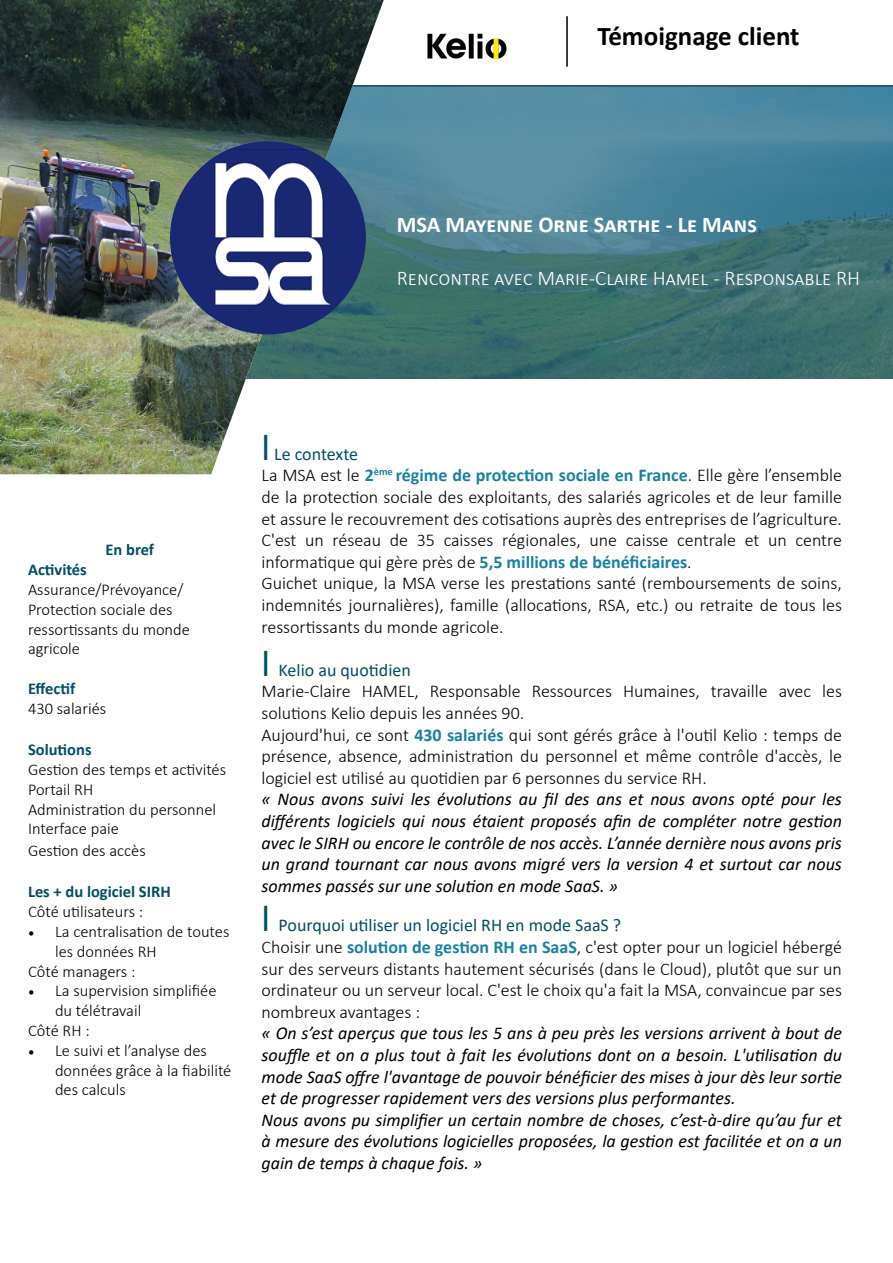
<style>
.page{position:relative;width:893px;height:1263px;background:#fff}
.page>*{position:absolute;margin:0;border:0;box-sizing:border-box;transform-origin:0 0}
.t1{font:700 27px "Calibri";color:#000}
.t2{font:700 22.5px "Calibri";color:#fff}
.t3{font:300 21px "Calibri";color:#fff}
.t4{font:300 18px/21.6px "Calibri";color:#000}
.t5{font:italic 18px/21.6px "Calibri";color:#000;text-align:justify}
.t6{font:300 16.5px/19.8px "Calibri";color:#000}
.t7{font:700 16.5px "Calibri";color:#004f68}
.s1{font-family:"Minion Pro";font-weight:400}
.s2{font-weight:400;font-size:37.5px;color:#004f68}
.s3{font-weight:400;color:#004f68}
.s4{font-weight:700;color:#1881a4}
</style>
<div class="page">
<hr style="left:566px;top:16px;width:2px;height:51px;background:#000">
<img style="left:427px;top:33px;width:80px;height:26px">
<svg style="left:384px;top:85px;width:509px;height:294px;background:#467c87"></svg>
<img style="left:0;top:0;width:384px;height:474px">
<div style="left:170px;top:141px;width:196px;height:193px;background:#192872;border-radius:50%"></div>
<img style="left:205px;top:150px;width:126px;height:165px">
<h1 class="t1" style="left:597px;top:17px;width:204px">Témoignage client</h1>
<p class="t2" style="left:397px;top:209px;width:362px">MSA Mayenne Orne Sarthe - Le Mans</p>
<p class="t3" style="left:397px;top:265px;width:465px">Rencontre avec Marie-Claire Hamel - Responsable RH</p>
<p class="t7" style="left:105px;top:538px;width:50px">En bref</p>
<p class="t7" style="left:28px;top:558px;width:60px">Activités</p>
<p class="t6" style="left:28px;top:579px;width:163px">Assurance/Prévoyance/<br>Protection sociale des ressortissants du monde agricole</p>
<p class="t7" style="left:28px;top:677px;width:49px">Effectif</p>
<p class="t6" style="left:28px;top:698px;width:80px">430 salariés</p>
<p class="t7" style="left:28px;top:738px;width:65px">Solutions</p>
<p class="t6" style="left:28px;top:759px;width:200px">Gestion des temps et activités<br>Portail RH<br>Administration du personnel<br>Interface paie</p>
<p class="t6" style="left:28px;top:840px;width:119px">Gestion des accès</p>
<p class="t7" style="left:28px;top:880px;width:144px">Les + du logiciel SIRH</p>
<p class="t6" style="left:28px;top:902px;width:117px">Côté utilisateurs :</p>
<p class="t6" style="left:28px;top:921px;width:203px"><span class="s1">•</span> La centralisation de toutes</p>
<p class="t6" style="left:55px;top:941px;width:103px">les données RH</p>
<p class="t6" style="left:28px;top:961px;width:109px">Côté managers :</p>
<p class="t6" style="left:28px;top:981px;width:190px"><span class="s1">•</span> La supervision simplifiée</p>
<p class="t6" style="left:55px;top:1001px;width:88px">du télétravail</p>
<p class="t6" style="left:28px;top:1020px;width:63px">Côté RH :</p>
<p class="t6" style="left:55px;top:1040px;width:178px;text-indent:-27px"><span class="s1">•</span> Le suivi et l’analyse des données grâce à la fiabilité des calculs</p>
<p class="t4" style="left:261px;top:443px;width:582px"><span class="s2">l</span> <span class="s3">Le contexte<br></span>La MSA est le <span class="s4">2</span><sup>ème</sup> <span class="s4">régime de protection sociale en France</span>. Elle gère l’ensemble de la protection sociale des exploitants, des salariés agricoles et de leur famille et assure le recouvrement des cotisations auprès des entreprises de l’agriculture.<br>C'est un réseau de 35 caisses régionales, une caisse centrale et un centre informatique qui gère près de <span class="s4">5,5 millions de bénéficiaires</span>.<br>Guichet unique, la MSA verse les prestations santé (remboursements de soins, indemnités journalières), famille (allocations, RSA, etc.) ou retraite de tous les ressortissants du monde agricole.</p>
<p class="t4" style="left:261px;top:659px;width:582px"><span class="s2">l</span> <span class="s3">Kelio au quotidien<br></span>Marie-Claire HAMEL, Responsable Ressources Humaines, travaille avec les solutions Kelio depuis les années 90.<br>Aujourd'hui, ce sont <span class="s4">430 salariés</span> qui sont gérés grâce à l'outil Kelio : temps de présence, absence, administration du personnel et même contrôle d'accès, le logiciel est utilisé au quotidien par 6 personnes du service RH.</p>
<p class="t5" style="left:261px;top:788px;width:582px">« Nous avons suivi les évolutions au fil des ans et nous avons opté pour les différents logiciels qui nous étaient proposés afin de compléter notre gestion avec le SIRH ou encore le contrôle de nos accès. L’année dernière nous avons pris un grand tournant car nous avons migré vers la version 4 et surtout car nous sommes passés sur une solution en mode SaaS. »</p>
<p class="t4" style="left:261px;top:914px;width:582px"><span class="s2">l</span> <span class="s3">Pourquoi utiliser un logiciel RH en mode SaaS ?<br></span>Choisir une <span class="s4">solution de gestion RH en SaaS</span>, c'est opter pour un logiciel hébergé sur des serveurs distants hautement sécurisés (dans le Cloud), plutôt que sur un ordinateur ou un serveur local. C'est le choix qu'a fait la MSA, convaincue par ses nombreux avantages :</p>
<p class="t5" style="left:262px;top:1022px;width:582px;text-align:left">« On s’est aperçus que tous les 5 ans à peu près les versions arrivent à bout de souffle et on a plus tout à fait les évolutions dont on a besoin. L'utilisation du mode SaaS offre l'avantage de pouvoir bénéficier des mises à jour dès leur sortie et de progresser rapidement vers des versions plus performantes.<br>Nous avons pu simplifier un certain nombre de choses, c’est-à-dire qu’au fur et à mesure des évolutions logicielles proposées, la gestion est facilitée et on a un gain de temps à chaque fois. »</p>
</div>
